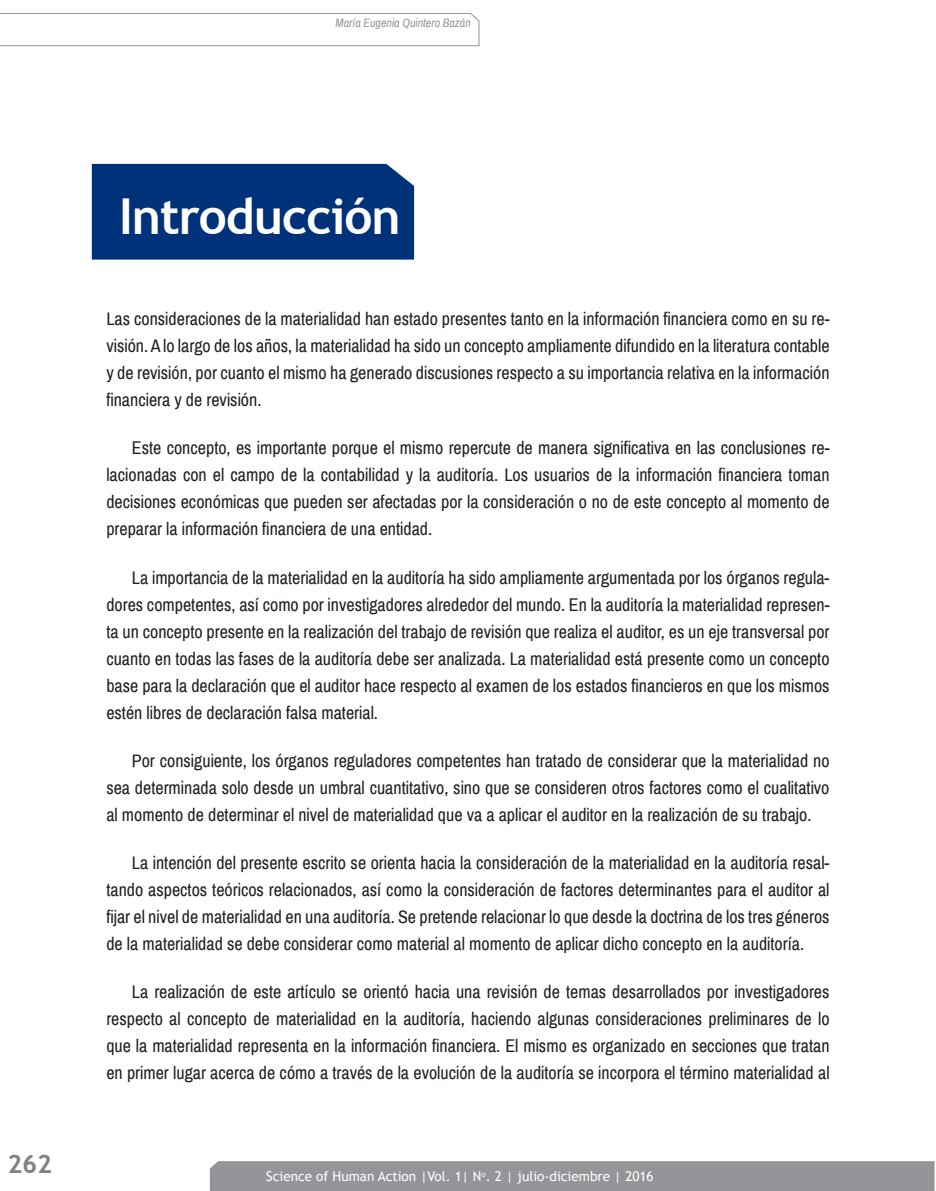
<style>
.page{position:relative;width:936px;height:1191px;background:#fff}
.page>*{position:absolute;margin:0;border:0;box-sizing:border-box;transform-origin:0 0}
.t1{font:700 49.5px "Trebuchet MS";letter-spacing:-.02em;color:#fff}
.t2{font:700 25.5px "Trebuchet MS";color:#808285}
.t3{font:18px/27px "Archivo Narrow";color:#231f20;text-align:justify}
.t4{font:13.5px "Trebuchet MS";color:#fff}
.t5{font:italic 12px "Archivo Narrow";color:#939598}
</style>
<div class="page">
<div style="left:210px;top:1161px;width:724px;height:30px;background:#939598"></div>
<svg style="left:0;top:13px;width:479px;height:33px"></svg>
<div style="left:92px;top:164px;width:322px;height:96px;background:#00327a"></div>
<p class="t5" style="left:335px;top:15px;width:137px">María Eugenia Quintero Bazán</p>
<h2 class="t2" style="left:7px;top:1147px;width:46px">262</h2>
<h1 class="t1" style="left:119px;top:185px;width:283px">Introducción</h1>
<p class="t3" style="left:106px;top:305px;width:724px">Las consideraciones de la materialidad han estado presentes tanto en la información financiera como en su re&shy;visión. A lo largo de los años, la materialidad ha sido un concepto ampliamente difundido en la literatura contable y de revisión, por cuanto el mismo ha generado discusiones respecto a su importancia relativa en la información financiera y de revisión.</p>
<p class="t3" style="left:106px;top:435px;width:724px;text-indent:26px">Este concepto, es importante porque el mismo repercute de manera significativa en las conclusiones re&shy;lacionadas con el campo de la contabilidad y la auditoría. Los usuarios de la información financiera toman decisiones económicas que pueden ser afectadas por la consideración o no de este concepto al momento de preparar la información financiera de una entidad.</p>
<p class="t3" style="left:106px;top:564px;width:724px;text-indent:26px">La importancia de la materialidad en la auditoría ha sido ampliamente argumentada por los órganos regula&shy;dores competentes, así como por investigadores alrededor del mundo. En la auditoría la materialidad represen&shy;ta un concepto presente en la realización del trabajo de revisión que realiza el auditor, es un eje transversal por cuanto en todas las fases de la auditoría debe ser analizada. La materialidad está presente como un concepto base para la declaración que el auditor hace respecto al examen de los estados financieros en que los mismos estén libres de declaración falsa material.</p>
<p class="t3" style="left:106px;top:747px;width:724px;text-indent:26px">Por consiguiente, los órganos reguladores competentes han tratado de considerar que la materialidad no sea determinada solo desde un umbral cuantitativo, sino que se consideren otros factores como el cualitativo al momento de determinar el nivel de materialidad que va a aplicar el auditor en la realización de su trabajo.</p>
<p class="t3" style="left:106px;top:849px;width:724px;text-indent:26px">La intención del presente escrito se orienta hacia la consideración de la materialidad en la auditoría resal&shy;tando aspectos teóricos relacionados, así como la consideración de factores determinantes para el auditor al fijar el nivel de materialidad en una auditoría. Se pretende relacionar lo que desde la doctrina de los tres géneros de la materialidad se debe considerar como material al momento de aplicar dicho concepto en la auditoría.</p>
<p class="t3" style="left:106px;top:979px;width:724px;text-indent:26px">La realización de este artículo se orientó hacia una revisión de temas desarrollados por investigadores respecto al concepto de materialidad en la auditoría, haciendo algunas consideraciones preliminares de lo que la materialidad representa en la información financiera. El mismo es organizado en secciones que tratan en primer lugar acerca de cómo a través de la evolución de la auditoría se incorpora el término materialidad al</p>
<p class="t4" style="left:266px;top:1167px;width:389px">Science of Human Action |Vol. 1| N<sup>o</sup>. 2 | julio-diciembre | 2016</p>
</div>
